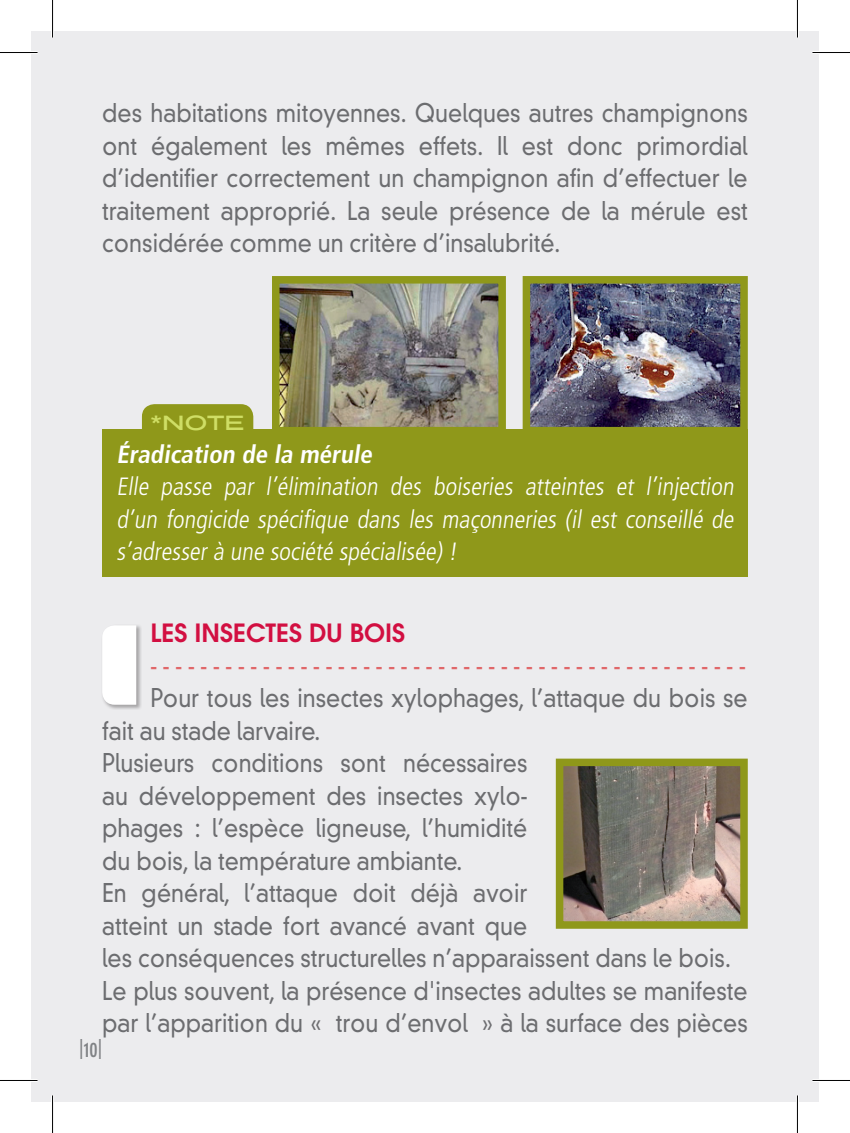
<style>
.page{position:relative;width:850px;height:1133px;background:#fff}
.page>*{position:absolute;margin:0;border:0;box-sizing:border-box;transform-origin:0 0}
.texte{font:300 25px/32.5px "DIN Neuzeit Grotesk";color:#6c6d70;scale:.9 1}
.texte-2{font:300 condensed 25px/32.5px "Frutiger";color:#fff;text-align:justify}
.texte-3{font:300 25px "DIN Neuzeit Grotesk";color:#e06769;scale:.9 1}
.texte-4{font:700 condensed 25px "Frutiger";color:#fff}
.intertitre{font:600 25px "Avant Garde";color:#d20f41}
.texte-5{font:20px "Presicav Rg";color:#cfde65;scale:1.1 1}
.intertitre-2{font:700 condensed 20px "DIN Neuzeit Grotesk";color:#808285}
</style>
<div class="page">
<div style="left:31px;top:31px;width:787px;height:1070px;background:#ececee"></div>
<img style="left:281px;top:285px;width:215px;height:140px">
<div style="left:272px;top:276px;width:233px;height:158px;border:8px solid #8f981a"></div>
<img style="left:531px;top:285px;width:207px;height:140px">
<div style="left:522px;top:276px;width:225px;height:158px;border:8px solid #8f981a"></div>
<div style="left:102px;top:430px;width:645px;height:147px;background:#8f981a"></div>
<div style="left:142px;top:404px;width:111px;height:26px;background:#8f981a"></div>
<img style="left:564px;top:767px;width:174px;height:152px">
<div style="left:555px;top:758px;width:192px;height:170px;border:8px solid #8f981a"></div>
<div style="left:101px;top:624px;width:41px;height:86px;background:#231f20;opacity:.35"></div>
<div style="left:102px;top:625px;width:34px;height:79px;background:#fff"></div>
<hr style="left:0;top:51px;width:38px;height:3px;background:#fff">
<hr style="left:812px;top:51px;width:37px;height:3px;background:#fff">
<hr style="left:0;top:1078px;width:38px;height:4px;background:#fff">
<hr style="left:812px;top:1078px;width:37px;height:4px;background:#fff">
<hr style="left:51px;top:0;width:3px;height:38px;background:#fff">
<hr style="left:51px;top:1095px;width:3px;height:38px;background:#fff">
<hr style="left:795px;top:0;width:3px;height:38px;background:#fff">
<hr style="left:795px;top:1095px;width:3px;height:38px;background:#fff">
<hr style="left:0;top:52px;width:38px;height:1px;background:#000">
<hr style="left:812px;top:52px;width:37px;height:1px;background:#000">
<hr style="left:0;top:1080px;width:38px;height:1px;background:#000">
<hr style="left:812px;top:1080px;width:37px;height:1px;background:#000">
<hr style="left:52px;top:0;width:1px;height:38px;background:#000">
<hr style="left:52px;top:1095px;width:1px;height:38px;background:#000">
<hr style="left:796px;top:0;width:1px;height:38px;background:#000">
<hr style="left:796px;top:1095px;width:1px;height:38px;background:#000">
<p class="texte" style="left:102px;top:97px;width:718px;text-align:justify">des habitations mitoyennes. Quelques autres champignons ont également les mêmes effets. Il est donc primordial d’identifier correctement un champignon afin d’effectuer le traitement approprié. La seule présence de la mérule est considérée comme un critère d’insalubrité.</p>
<p class="texte-5" style="left:150px;top:409px;width:86px">*NOTE</p>
<p class="texte-4" style="left:116px;top:439px;width:261px">Éradication de la mérule</p>
<p class="texte-2" style="left:116px;top:470px;width:622px">Elle passe par l’élimination des boiseries atteintes et l’injection d’un fongicide spécifique dans les maçonneries (il est conseillé de s’adresser à une société spécialisée) !</p>
<p class="intertitre" style="left:150px;top:616px;width:256px">LES INSECTES DU BOIS</p>
<p class="texte-3" style="left:150px;top:650px;width:662px">- - - - - - - - - - - - - - - - - - - - - - - - - - - - - - - - - - - - - - - - - - - - - - - -</p>
<p class="texte" style="left:102px;top:682px;width:718px;text-indent:48px">Pour tous les insectes xylophages, l’attaque du bois se fait au stade larvaire.</p>
<p class="texte" style="left:102px;top:747px;width:474px;text-align:justify">Plusieurs conditions sont nécessaires au développement des insectes xylo&shy;phages : l’espèce ligneuse, l’humidité du bois, la température ambiante.</p>
<p class="texte" style="left:102px;top:877px;width:699px">En général, l’attaque doit déjà avoir<br>atteint un stade fort avancé avant que<br>les conséquences structurelles n’apparaissent dans le bois.</p>
<p class="texte" style="left:102px;top:974px;width:718px">Le plus souvent, la présence d'insectes adultes se manifeste par l’apparition du « trou d’envol » à la surface des pièces</p>
<p class="intertitre-2" style="left:79px;top:1037px;width:24px">|10|</p>
</div>
